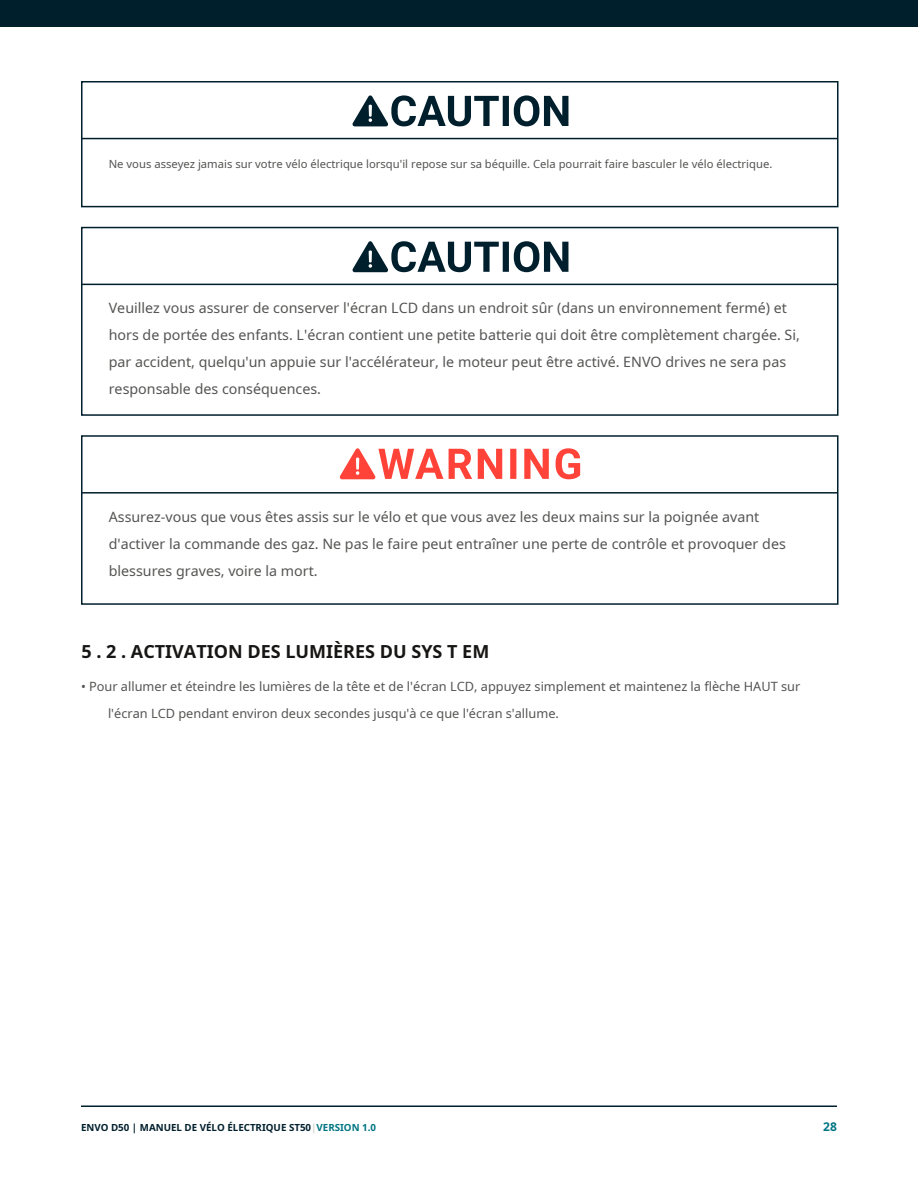
<style>
.page{position:relative;width:918px;height:1188px;background:#fff}
.page>*{position:absolute;margin:0;border:0;box-sizing:border-box;transform-origin:0 0}
.t1{font:700 18px "Noto Sans";color:#171615}
.t2{font:14.25px/27px "Noto Sans";color:#545453}
.t3{font:12.75px/27px "Noto Sans";color:#545453}
.t4{font:700 12px "Noto Sans";color:#007582}
.t5{font:11.25px "Noto Sans";color:#545453}
.t6{font:700 9.75px "Noto Sans";color:#001f2d}
.s1{color:#d6d1ca}
.s2{color:#007582}
</style>
<div class="page">
<div style="left:0;top:0;width:918px;height:27px;background:#001f2d"></div>
<hr style="left:81px;top:1106px;width:756px;height:1px;background:#001f2d">
<div style="left:81px;top:81px;width:757px;height:126px;border:2px solid #001f2d"></div>
<div style="left:81px;top:227px;width:757px;height:189px;border:2px solid #001f2d"></div>
<div style="left:81px;top:435px;width:757px;height:170px;border:2px solid #001f2d"></div>
<hr style="left:82px;top:138px;width:756px;height:1px;background:#001f2d">
<hr style="left:82px;top:284px;width:756px;height:1px;background:#001f2d">
<hr style="left:82px;top:492px;width:756px;height:2px;background:#001f2d">
<svg style="left:352px;top:95px;width:216px;height:31px"></svg>
<svg style="left:352px;top:241px;width:216px;height:31px"></svg>
<svg style="left:340px;top:448px;width:240px;height:31px"></svg>
<p class="t5" style="left:109px;top:156px;width:665px">Ne vous asseyez jamais sur votre vélo électrique lorsqu'il repose sur sa béquille. Cela pourrait faire basculer le vélo électrique.</p>
<p class="t2" style="left:109px;top:294px;width:693px">Veuillez vous assurer de conserver l'écran LCD dans un endroit sûr (dans un environnement fermé) et hors de portée des enfants. L'écran contient une petite batterie qui doit être complètement chargée. Si, par accident, quelqu'un appuie sur l'accélérateur, le moteur peut être activé. ENVO drives ne sera pas responsable des conséquences.</p>
<p class="t2" style="left:109px;top:503px;width:679px">Assurez-vous que vous êtes assis sur le vélo et que vous avez les deux mains sur la poignée avant d'activer la commande des gaz. Ne pas le faire peut entraîner une perte de contrôle et provoquer des blessures graves, voire la mort.</p>
<p class="t1" style="left:81px;top:638px;width:409px">5 . 2 . ACTIVATION DES LUMIÈRES DU SYS T EM</p>
<p class="t3" style="left:108px;top:673px;width:694px;text-indent:-27px">• Pour allumer et éteindre les lumières de la tête et de l'écran LCD, appuyez simplement et maintenez la flèche HAUT sur l'écran LCD pendant environ deux secondes jusqu'à ce que l'écran s'allume.</p>
<p class="t6" style="left:81px;top:1121px;width:297px">ENVO D50 | MANUEL DE VÉLO ÉLECTRIQUE ST50<span class="s1">|</span><span class="s2">VERSION 1.0</span></p>
<p class="t4" style="left:823px;top:1118px;width:15px">28</p>
</div>
